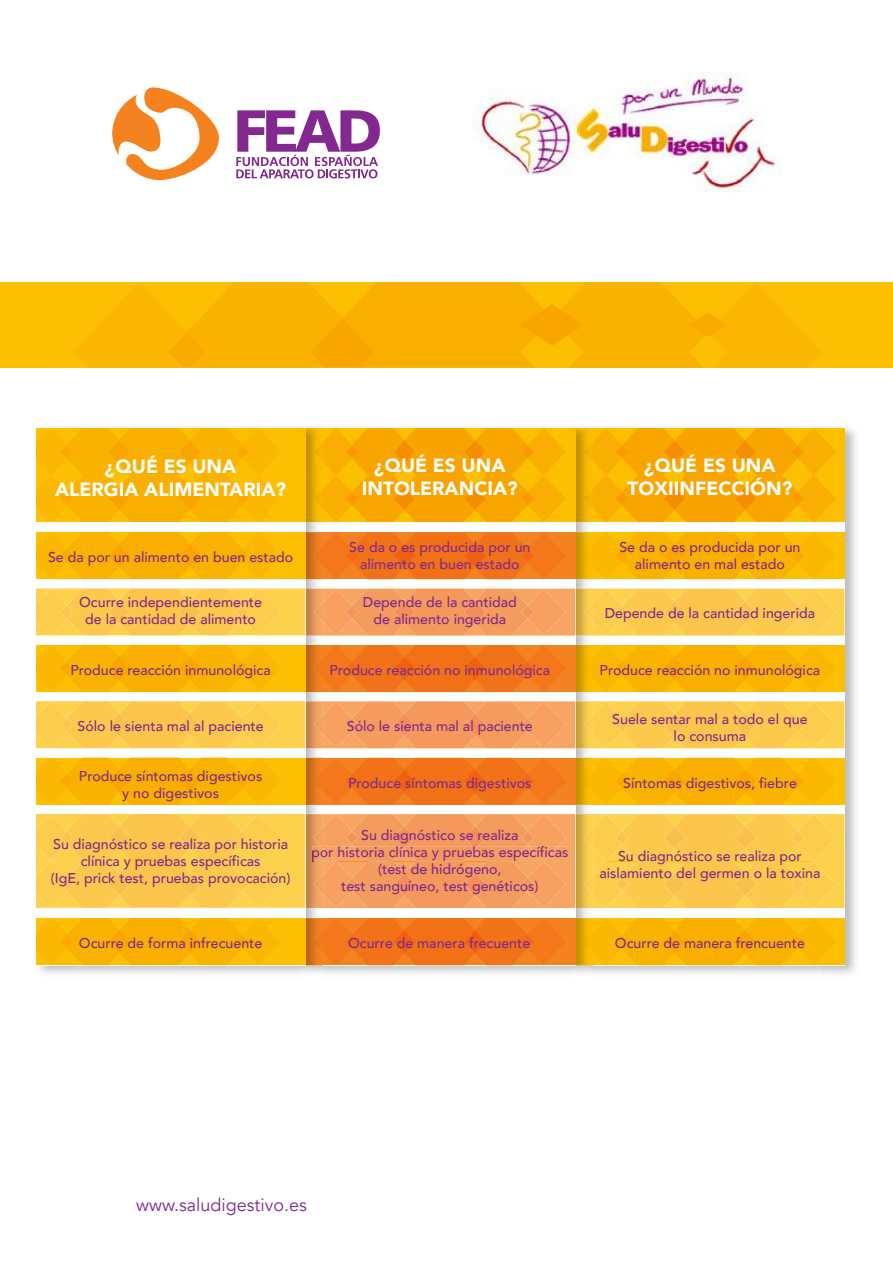
<style>
.page{position:relative;width:893px;height:1263px;background:#fff}
.page>*{position:absolute;margin:0;border:0;box-sizing:border-box;transform-origin:0 0}
.t1{font:900 19.05px/23px "Avenir";color:#fff;text-align:center}
.t2{font:18px "Avenir";color:#80298f}
.t3{font:500 14.25px/17.1px "Avenir";color:#82288e;text-align:center}
</style>
<div class="page">
<svg style="left:236px;top:110px;width:144px;height:68px"></svg>
<svg style="left:112px;top:87px;width:107px;height:93px"></svg>
<img style="left:472px;top:72px;width:311px;height:121px">
<div style="left:0;top:282px;width:893px;height:85px;background:#fcbf02"></div>
<svg style="left:168px;top:283px;width:559px;height:84px"></svg>
<img style="left:844px;top:428px;width:12px;height:33px">
<img style="left:821px;top:461px;width:35px;height:513px">
<div style="left:575px;top:428px;width:269px;height:537px;background:#fff"></div>
<div style="left:575px;top:428px;width:269px;height:47px;background:#fcbf02"></div>
<div style="left:575px;top:475px;width:269px;height:47px;background:#fcbf02"></div>
<svg style="left:593px;top:428px;width:243px;height:94px"></svg>
<div style="left:575px;top:532px;width:269px;height:47px;background:#fcb702"></div>
<svg style="left:616px;top:532px;width:188px;height:47px"></svg>
<svg style="left:593px;top:589px;width:251px;height:47px"></svg>
<div style="left:575px;top:645px;width:269px;height:47px;background:#fcb702"></div>
<svg style="left:616px;top:645px;width:188px;height:47px"></svg>
<svg style="left:593px;top:701px;width:251px;height:47px"></svg>
<div style="left:575px;top:758px;width:269px;height:47px;background:#fcb702"></div>
<svg style="left:616px;top:758px;width:188px;height:47px"></svg>
<div style="left:575px;top:918px;width:269px;height:47px;background:#fcb702"></div>
<svg style="left:616px;top:918px;width:188px;height:47px"></svg>
<div style="left:593px;top:814px;width:251px;height:94px;background:#fcc94c"></div>
<img style="left:575px;top:428px;width:18px;height:537px">
<img style="left:584px;top:442px;width:9px;height:20px">
<img style="left:584px;top:489px;width:9px;height:20px">
<img style="left:575px;top:532px;width:18px;height:47px">
<img style="left:584px;top:546px;width:9px;height:20px">
<img style="left:575px;top:589px;width:18px;height:47px">
<img style="left:584px;top:602px;width:9px;height:20px">
<img style="left:575px;top:645px;width:18px;height:47px">
<img style="left:584px;top:658px;width:9px;height:20px">
<img style="left:575px;top:701px;width:18px;height:47px">
<img style="left:584px;top:715px;width:9px;height:20px">
<img style="left:575px;top:758px;width:18px;height:47px">
<img style="left:584px;top:771px;width:9px;height:20px">
<img style="left:584px;top:932px;width:9px;height:20px">
<img style="left:575px;top:814px;width:18px;height:94px">
<img style="left:584px;top:828px;width:9px;height:19px">
<img style="left:584px;top:874px;width:9px;height:20px">
<div style="left:305px;top:428px;width:270px;height:47px;background:#fcbf02"></div>
<div style="left:305px;top:475px;width:270px;height:47px;background:#fcbf02"></div>
<svg style="left:323px;top:428px;width:243px;height:94px"></svg>
<div style="left:305px;top:532px;width:270px;height:47px;background:#f48221"></div>
<svg style="left:324px;top:532px;width:241px;height:47px"></svg>
<svg style="left:323px;top:589px;width:252px;height:47px"></svg>
<div style="left:305px;top:645px;width:270px;height:47px;background:#f48221"></div>
<svg style="left:324px;top:645px;width:241px;height:47px"></svg>
<svg style="left:323px;top:701px;width:252px;height:47px"></svg>
<div style="left:305px;top:758px;width:270px;height:47px;background:#f48221"></div>
<svg style="left:324px;top:758px;width:241px;height:47px"></svg>
<div style="left:305px;top:918px;width:270px;height:47px;background:#f48221"></div>
<svg style="left:324px;top:918px;width:241px;height:47px"></svg>
<img style="left:305px;top:428px;width:18px;height:537px">
<img style="left:314px;top:442px;width:9px;height:20px">
<img style="left:314px;top:489px;width:9px;height:20px">
<img style="left:305px;top:532px;width:18px;height:47px">
<img style="left:314px;top:546px;width:9px;height:20px">
<img style="left:305px;top:589px;width:18px;height:47px">
<img style="left:314px;top:602px;width:9px;height:20px">
<img style="left:305px;top:645px;width:18px;height:47px">
<img style="left:314px;top:658px;width:9px;height:20px">
<img style="left:305px;top:701px;width:18px;height:47px">
<img style="left:314px;top:715px;width:9px;height:20px">
<img style="left:314px;top:771px;width:9px;height:20px">
<img style="left:314px;top:932px;width:9px;height:20px">
<img style="left:305px;top:814px;width:7px;height:94px">
<svg style="left:312px;top:814px;width:263px;height:94px"></svg>
<div style="left:36px;top:428px;width:269px;height:47px;background:#fcbf02"></div>
<div style="left:36px;top:475px;width:269px;height:47px;background:#fcbf02"></div>
<svg style="left:60px;top:428px;width:189px;height:94px"></svg>
<div style="left:36px;top:532px;width:269px;height:47px;background:#fcbf02"></div>
<svg style="left:60px;top:532px;width:189px;height:47px"></svg>
<div style="left:36px;top:588px;width:269px;height:47px;background:#fcc94c"></div>
<div style="left:36px;top:645px;width:269px;height:47px;background:#fcbf02"></div>
<svg style="left:60px;top:645px;width:189px;height:47px"></svg>
<div style="left:36px;top:701px;width:269px;height:47px;background:#fcc94c"></div>
<div style="left:36px;top:758px;width:269px;height:46px;background:#fcbf02"></div>
<svg style="left:61px;top:758px;width:188px;height:46px"></svg>
<div style="left:36px;top:918px;width:269px;height:47px;background:#fcbf02"></div>
<svg style="left:60px;top:918px;width:189px;height:47px"></svg>
<svg style="left:36px;top:814px;width:269px;height:94px"></svg>
<h1 class="t1" style="left:55px;top:454px;width:233px">¿QUÉ ES UNA<br>ALERGIA ALIMENTARIA?</h1>
<p class="t3" style="left:48px;top:548px;width:247px">Se da por un alimento en buen estado</p>
<p class="t3" style="left:79px;top:592px;width:184px">Ocurre independientemente de la cantidad de alimento</p>
<p class="t3" style="left:70px;top:660px;width:202px">Produce reacción inmunológica</p>
<p class="t3" style="left:78px;top:717px;width:187px">Sólo le sienta mal al paciente</p>
<p class="t3" style="left:79px;top:766px;width:185px">Produce síntomas digestivos y no digestivos</p>
<p class="t3" style="left:51px;top:834px;width:241px">Su diagnóstico se realiza por historia clínica y pruebas específicas<br>(IgE, prick test, pruebas provocación)</p>
<p class="t3" style="left:79px;top:934px;width:185px">Ocurre de forma infrecuente</p>
<h1 class="t1" style="left:362px;top:453px;width:158px">¿QUÉ ES UNA<br>INTOLERANCIA?</h1>
<p class="t3" style="left:349px;top:538px;width:183px">Se da o es producida por un alimento en buen estado</p>
<p class="t3" style="left:363px;top:592px;width:156px">Depende de la cantidad de alimento ingerida</p>
<p class="t3" style="left:330px;top:661px;width:222px">Produce reacción no inmunológica</p>
<p class="t3" style="left:347px;top:717px;width:187px">Sólo le sienta mal al paciente</p>
<p class="t3" style="left:348px;top:773px;width:185px">Produce síntomas digestivos</p>
<p class="t3" style="left:311px;top:826px;width:259px">Su diagnóstico se realiza<br>por historia clínica y pruebas específicas (test de hidrógeno,<br>test sanguíneo, test genéticos)</p>
<p class="t3" style="left:348px;top:934px;width:184px">Ocurre de manera frecuente</p>
<h1 class="t1" style="left:627px;top:453px;width:166px">¿QUÉ ES UNA<br>TOXIINFECCIÓN?</h1>
<p class="t3" style="left:619px;top:537px;width:183px">Se da o es producida por un alimento en mal estado</p>
<p class="t3" style="left:605px;top:604px;width:212px">Depende de la cantidad ingerida</p>
<p class="t3" style="left:600px;top:661px;width:222px">Produce reacción no inmunológica</p>
<p class="t3" style="left:612px;top:710px;width:197px">Suele sentar mal a todo el que lo consuma</p>
<p class="t3" style="left:623px;top:773px;width:175px">Síntomas digestivos, fiebre</p>
<p class="t3" style="left:599px;top:847px;width:223px">Su diagnóstico se realiza por aislamiento del germen o la toxina</p>
<p class="t3" style="left:615px;top:934px;width:192px">Ocurre de manera frencuente</p>
<p class="t2" style="left:136px;top:1194px;width:172px">www.saludigestivo.es</p>
</div>
